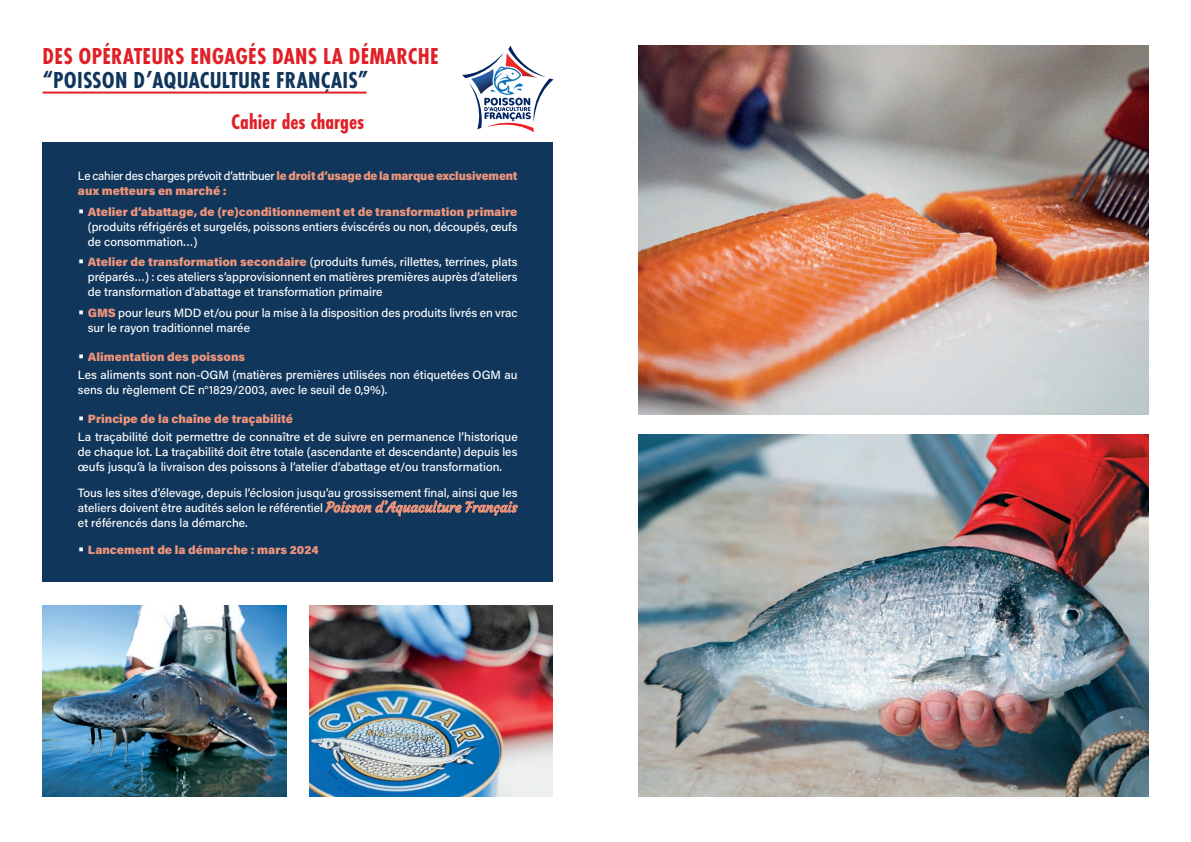
<style>
.page{position:relative;width:1191px;height:842px;background:#fff}
.page>*{position:absolute;margin:0;border:0;box-sizing:border-box;transform-origin:0 0}
.SOUS_TITRE_APAF{font:700 24px "Futura Condensed PT";letter-spacing:.01em;color:#df2027}
.SOUS_TITRE_APAF-2{font:700 24px "Futura Condensed PT";letter-spacing:.01em;color:#11365c}
.SOUS_TITRE_APAF-3{font:700 22px "Futura Condensed PT";color:#df2027}
.PARAGRAPHE_APAF{font:500 12px/15px "Acumin Pro";color:#fff;text-align:justify}
.PARAGRAPHE_APAF-2{font:900 12px/15px "Acumin Pro";color:#ed947a}
.s1{font-weight:500;color:#fff}
.s2{font-size:18px}
.s3{font-weight:900;color:#ed947a}
.s4{font-weight:500;font-size:18px;color:#fff}
.s5{font-family:"Courgette";font-weight:400;font-size:14px;color:#ed947a}
</style>
<div class="page">
<hr style="left:43px;top:92px;width:323px;height:2px;background:#df2027">
<div style="left:43px;top:142px;width:510px;height:439px;background:#11365c"></div>
<svg style="left:325px;top:500px;width:193px;height:17px"></svg>
<img style="left:309px;top:605px;width:244px;height:192px">
<img style="left:43px;top:605px;width:243px;height:192px">
<img style="left:638px;top:45px;width:510px;height:369px">
<img style="left:638px;top:435px;width:510px;height:362px">
<svg style="left:462px;top:45px;width:91px;height:88px"></svg>
<p class="SOUS_TITRE_APAF" style="left:43px;top:42px;width:397px">DES OPÉRATEURS ENGAGÉS DANS LA DÉMARCHE</p>
<p class="SOUS_TITRE_APAF-2" style="left:43px;top:66px;width:327px">“POISSON D’AQUACULTURE FRANÇAIS”</p>
<p class="SOUS_TITRE_APAF-3" style="left:231px;top:109px;width:134px">Cahier des charges</p>
<p class="PARAGRAPHE_APAF-2" style="left:78px;top:168px;width:441px"><span class="s1">Le cahier des charges prévoit d’attribuer</span> le droit d’usage de la marque exclusivement aux metteurs en marché :</p>
<p class="PARAGRAPHE_APAF" style="left:88px;top:203px;width:431px;text-indent:-10px"><span class="s2">•</span> <span class="s3">Atelier d’abattage, de (re)conditionnement et de transformation primaire </span>(produits réfrigérés et surgelés, poissons entiers éviscérés ou non, découpés, œufs de consommation…)</p>
<p class="PARAGRAPHE_APAF" style="left:88px;top:254px;width:431px;text-indent:-10px"><span class="s2">•</span> <span class="s3">Atelier de transformation secondaire</span> (produits fumés, rillettes, terrines, plats préparés…) : ces ateliers s’approvisionnent en matières premières auprès d’ateliers de transformation d’abattage et transformation primaire</p>
<p class="PARAGRAPHE_APAF" style="left:88px;top:305px;width:431px;text-indent:-10px"><span class="s2">•</span> <span class="s3">GMS</span> pour leurs MDD et/ou pour la mise à la disposition des produits livrés en vrac sur le rayon traditionnel marée</p>
<p class="PARAGRAPHE_APAF-2" style="left:78px;top:349px;width:169px"><span class="s4">•</span> Alimentation des poissons</p>
<p class="PARAGRAPHE_APAF" style="left:78px;top:367px;width:441px">Les aliments sont non-OGM (matières premières utilisées non étiquetées OGM au sens du règlement CE n°1829/2003, avec le seuil de 0,9%).</p>
<p class="PARAGRAPHE_APAF-2" style="left:78px;top:411px;width:217px"><span class="s4">•</span> Principe de la chaîne de traçabilité</p>
<p class="PARAGRAPHE_APAF" style="left:78px;top:429px;width:441px">La traçabilité doit permettre de connaître et de suivre en permanence l’historique de chaque lot. La traçabilité doit être totale (ascendante et descendante) depuis les œufs jusqu’à la livraison des poissons à l’atelier d’abattage et/ou transformation.</p>
<p class="PARAGRAPHE_APAF" style="left:78px;top:485px;width:441px">Tous les sites d’élevage, depuis l’éclosion jusqu’au grossissement final, ainsi que les ateliers doivent être audités selon le référentiel <span class="s5">Poisson d’Aquaculture Français </span>et référencés dans la démarche.</p>
<p class="PARAGRAPHE_APAF-2" style="left:78px;top:541px;width:242px"><span class="s4">•</span> Lancement de la démarche : mars 2024</p>
</div>
